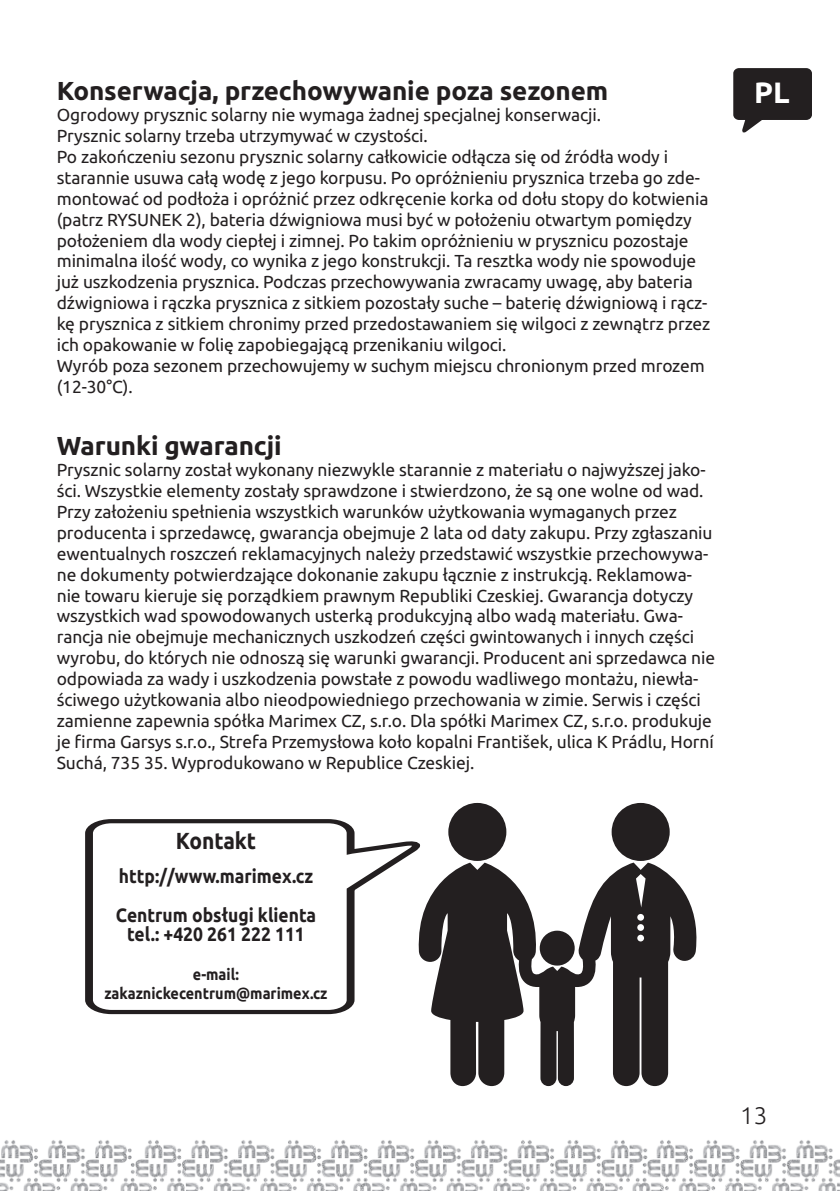
<style>
.page{position:relative;width:840px;height:1191px;background:#fff}
.page>*{position:absolute;margin:0;border:0;box-sizing:border-box;transform-origin:0 0}
.t1{font:700 29.4px "Ubuntu";color:#fff}
.t2{font:700 26px "Ubuntu";letter-spacing:-.005em;color:#231f20}
.t3{font:300 24px "Ubuntu";color:#231f20}
.t4{font:700 23.2px "Ubuntu";letter-spacing:-.005em;color:#231f20;scale:.9 1}
.t5{font:700 19.4px/38.8px "Ubuntu";color:#231f20;scale:.9 1}
.t6{font:17.4px/20.8px "Ubuntu";letter-spacing:-.005em;color:#231f20}
.t7{font:700 16px/19.4px "Ubuntu";color:#231f20;text-align:center;scale:.9 1}
</style>
<div class="page">
<img style="left:159px;top:1140px;width:431px;height:51px">
<img style="left:0;top:1140px;width:159px;height:51px">
<img style="left:590px;top:1140px;width:249px;height:51px">
<svg style="left:85px;top:819px;width:336px;height:196px"></svg>
<svg style="left:448px;top:803px;width:58px;height:58px"></svg>
<div style="left:611px;top:803px;width:58px;height:58px;background:#231f20;border-radius:50%"></div>
<svg style="left:418px;top:862px;width:278px;height:224px;fill:#231f20"></svg>
<svg style="left:539px;top:930px;width:35px;height:35px"></svg>
<svg style="left:733px;top:68px;width:79px;height:65px"></svg>
<h2 class="t2" style="left:57px;top:75px;width:552px">Konserwacja, przechowywanie poza sezonem</h2>
<p class="t6" style="left:57px;top:104px;width:654px">Ogrodowy prysznic solarny nie wymaga żadnej specjalnej konserwacji.<br>Prysznic solarny trzeba utrzymywać w czystości.<br>Po zakończeniu sezonu prysznic solarny całkowicie odłącza się od źródła wody i starannie usuwa całą wodę z jego korpusu. Po opróżnieniu prysznica trzeba go zde&shy;montować od podłoża i opróżnić przez odkręcenie korka od dołu stopy do kotwienia (patrz RYSUNEK 2), bateria dźwigniowa musi być w położeniu otwartym pomiędzy położeniem dla wody ciepłej i zimnej. Po takim opróżnieniu w prysznicu pozostaje minimalna ilość wody, co wynika z jego konstrukcji. Ta resztka wody nie spowoduje już uszkodzenia prysznica. Podczas przechowywania zwracamy uwagę, aby bateria dźwigniowa i rączka prysznica z sitkiem pozostały suche – baterię dźwigniową i rącz&shy;kę prysznica z sitkiem chronimy przed przedostawaniem się wilgoci z zewnątrz przez ich opakowanie w folię zapobiegającą przenikaniu wilgoci.<br>Wyrób poza sezonem przechowujemy w suchym miejscu chronionym przed mrozem (12-30°C).</p>
<h2 class="t2" style="left:57px;top:430px;width:226px">Warunki gwarancji</h2>
<p class="t6" style="left:57px;top:459px;width:659px">Prysznic solarny został wykonany niezwykle starannie z materiału o najwyższej jako&shy;ści. Wszystkie elementy zostały sprawdzone i stwierdzono, że są one wolne od wad.<br>Przy założeniu spełnienia wszystkich warunków użytkowania wymaganych przez producenta i sprzedawcę, gwarancja obejmuje 2 lata od daty zakupu. Przy zgłaszaniu ewentualnych roszczeń reklamacyjnych należy przedstawić wszystkie przechowywa&shy;ne dokumenty potwierdzające dokonanie zakupu łącznie z instrukcją. Reklamowa&shy;nie towaru kieruje się porządkiem prawnym Republiki Czeskiej. Gwarancja dotyczy wszystkich wad spowodowanych usterką produkcyjną albo wadą materiału. Gwa&shy;rancja nie obejmuje mechanicznych uszkodzeń części gwintowanych i innych części wyrobu, do których nie odnoszą się warunki gwarancji. Producent ani sprzedawca nie odpowiada za wady i uszkodzenia powstałe z powodu wadliwego montażu, niewła&shy;ściwego użytkowania albo nieodpowiedniego przechowania w zimie. Serwis i części zamienne zapewnia spółka Marimex CZ, s.r.o. Dla spółki Marimex CZ, s.r.o. produkuje je firma Garsys s.r.o., Strefa Przemysłowa koło kopalni František, ulica K Prádlu, Horní Suchá, 735 35. Wyprodukowano w Republice Czeskiej.</p>
<h3 class="t4" style="left:176px;top:827px;width:91px">Kontakt</h3>
<p class="t5" style="left:116px;top:856px;width:224px">http://www.marimex.cz<br>Centrum obsługi klienta</p>
<p class="t5" style="left:127px;top:914px;width:199px">tel.: +420 261 222 111</p>
<p class="t7" style="left:104px;top:964px;width:249px">e-mail: zakaznickecentrum@marimex.cz</p>
<h1 class="t1" style="left:753px;top:75px;width:37px">PL</h1>
<h3 class="t3" style="left:739px;top:1101px;width:29px">13</h3>
</div>
